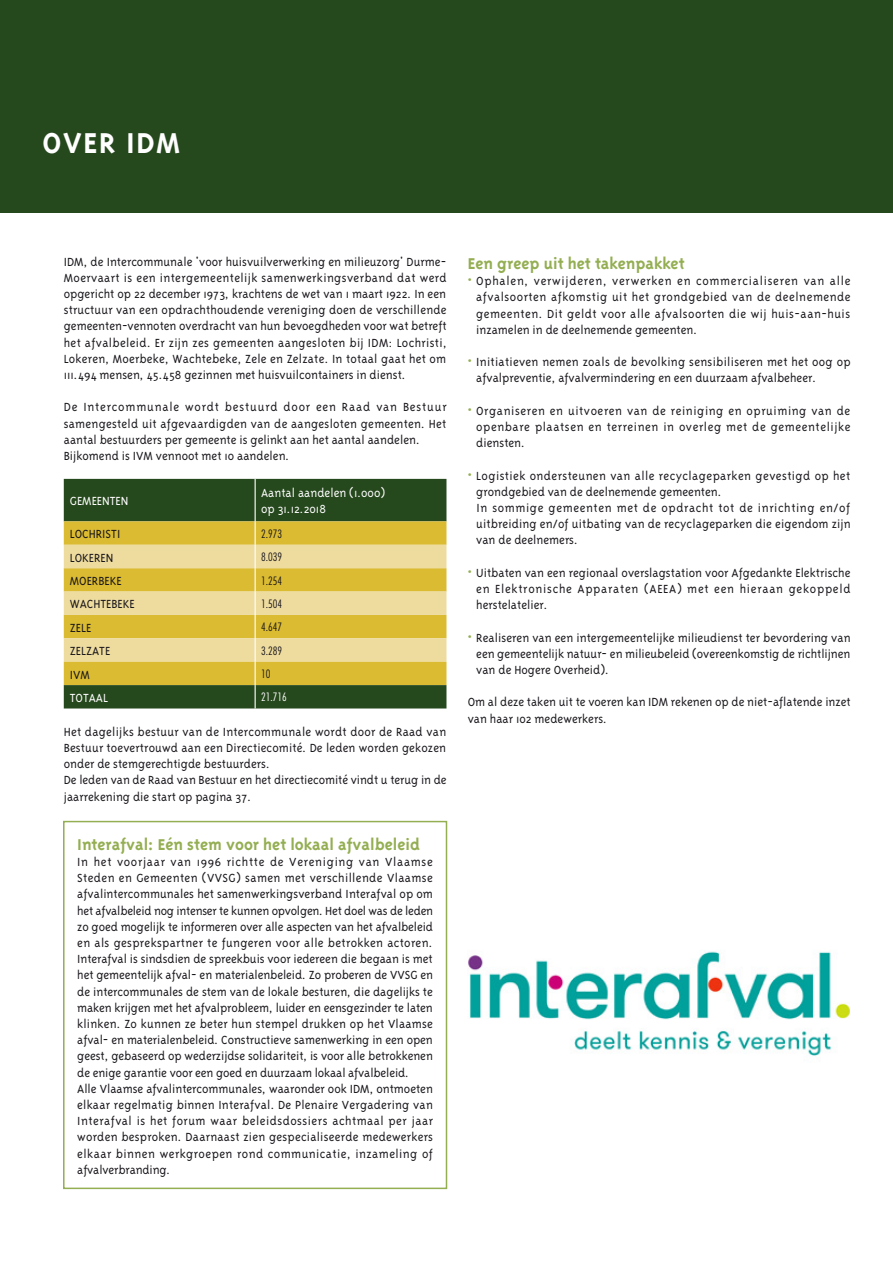
<style>
.page{position:relative;width:893px;height:1263px;background:#fff}
.page>*{position:absolute;margin:0;border:0;box-sizing:border-box;transform-origin:0 0}
.t1{font:700 33px "Triplex";letter-spacing:.05em;color:#fff}
.t2{font:700 18px "Triplex";color:#94ae52}
.t3{font:300 13.5px/16.2px "Triplex";color:#1a171c}
.t4{font:300 13.5px/16.2px "Triplex";color:#fff}
.t5{font:300 condensed 11.25px "Futura Std";color:#1a171c}
.t6{font:300 condensed 11.25px "Futura Std";color:#fff}
.s1{color:#94ae52}
</style>
<div class="page">
<div style="left:0;top:0;width:893px;height:213px;background:#26481d"></div>
<svg style="left:64px;top:479px;width:382px;height:229px;background:#ada54e"></svg>
<div style="left:63px;top:821px;width:384px;height:368px;border:2px solid #94ae52"></div>
<img style="left:468px;top:951px;width:382px;height:105px">
<h1 class="t1" style="left:43px;top:124px;width:138px">OVER IDM</h1>
<p class="t3" style="left:64px;top:253px;width:384px;text-align:justify">IDM, de Intercommunale 'voor huisvuilverwerking en milieuzorg' Durme-Moervaart is een intergemeentelijk samenwerkingsverband dat werd opgericht op 22 december 1973, krachtens de wet van 1 maart 1922. In een structuur van een opdrachthoudende vereniging doen de verschillende gemeenten-vennoten overdracht van hun bevoegdheden voor wat betreft het afvalbeleid. Er zijn zes gemeenten aangesloten bij IDM: Lochristi, Lokeren, Moerbeke, Wachtebeke, Zele en Zelzate. In totaal gaat het om 111.494 mensen, 45.458 gezinnen met huisvuilcontainers in dienst.</p>
<p class="t3" style="left:64px;top:399px;width:384px">De Intercommunale wordt bestuurd door een Raad van Bestuur samengesteld uit afgevaardigden van de aangesloten gemeenten. Het aantal bestuurders per gemeente is gelinkt aan het aantal aandelen.<br>Bijkomend is IVM vennoot met 10 aandelen.</p>
<p class="t4" style="left:70px;top:493px;width:60px">GEMEENTEN</p>
<p class="t4" style="left:261px;top:485px;width:126px">Aantal aandelen (1.000) op 31.12.2018</p>
<p class="t3" style="left:70px;top:526px;width:52px">LOCHRISTI</p>
<p class="t5" style="left:261px;top:527px;width:23px">2.973</p>
<p class="t3" style="left:70px;top:549px;width:45px">LOKEREN</p>
<p class="t5" style="left:261px;top:550px;width:23px">8.039</p>
<p class="t3" style="left:70px;top:573px;width:53px">MOERBEKE</p>
<p class="t5" style="left:261px;top:574px;width:23px">1.254</p>
<p class="t3" style="left:70px;top:596px;width:66px">WACHTEBEKE</p>
<p class="t5" style="left:261px;top:597px;width:23px">1.504</p>
<p class="t3" style="left:70px;top:619px;width:23px">ZELE</p>
<p class="t5" style="left:261px;top:620px;width:23px">4.647</p>
<p class="t3" style="left:70px;top:643px;width:42px">ZELZATE</p>
<p class="t5" style="left:261px;top:644px;width:23px">3.289</p>
<p class="t3" style="left:70px;top:666px;width:22px">IVM</p>
<p class="t5" style="left:261px;top:667px;width:11px">10</p>
<p class="t4" style="left:70px;top:690px;width:40px">TOTAAL</p>
<p class="t6" style="left:261px;top:691px;width:27px">21.716</p>
<p class="t3" style="left:64px;top:723px;width:384px">Het dagelijks bestuur van de Intercommunale wordt door de Raad van Bestuur toevertrouwd aan een Directiecomité. De leden worden gekozen onder de stemgerechtigde bestuurders.<br>De leden van de Raad van Bestuur en het directiecomité vindt u terug in de jaarrekening die start op pagina 37.</p>
<h2 class="t2" style="left:77px;top:834px;width:344px">Interafval: Eén stem voor het lokaal afvalbeleid</h2>
<p class="t3" style="left:77px;top:854px;width:357px">In het voorjaar van 1996 richtte de Vereniging van Vlaamse Steden en Gemeenten (VVSG) samen met verschillende Vlaamse afvalintercommunales het samenwerkingsverband Interafval op om het afvalbeleid nog intenser te kunnen opvolgen. Het doel was de leden zo goed mogelijk te informeren over alle aspecten van het afvalbeleid en als gesprekspartner te fungeren voor alle betrokken actoren.<br>Interafval is sindsdien de spreekbuis voor iedereen die begaan is met het gemeentelijk afval- en materialenbeleid. Zo proberen de VVSG en de intercommunales de stem van de lokale besturen, die dagelijks te maken krijgen met het afvalprobleem, luider en eensgezinder te laten klinken. Zo kunnen ze beter hun stempel drukken op het Vlaamse afval- en materialenbeleid. Constructieve samenwerking in een open geest, gebaseerd op wederzijdse solidariteit, is voor alle betrokkenen de enige garantie voor een goed en duurzaam lokaal afvalbeleid.<br>Alle Vlaamse afvalintercommunales, waaronder ook IDM, ontmoeten elkaar regelmatig binnen Interafval. De Plenaire Vergadering van Interafval is het forum waar beleidsdossiers achtmaal per jaar worden besproken. Daarnaast zien gespecialiseerde medewerkers elkaar binnen werkgroepen rond communicatie, inzameling of afvalverbranding.</p>
<h2 class="t2" style="left:468px;top:253px;width:218px">Een greep uit het takenpakket</h2>
<p class="t3" style="left:476px;top:273px;width:376px;text-align:justify;text-indent:-9px"><span class="s1">•</span> Ophalen, verwijderen, verwerken en commercialiseren van alle afvalsoorten afkomstig uit het grondgebied van de deelnemende gemeenten. Dit geldt voor alle afvalsoorten die wij huis-aan-huis inzamelen in de deelnemende gemeenten.</p>
<p class="t3" style="left:476px;top:354px;width:376px;text-indent:-9px"><span class="s1">•</span> Initiatieven nemen zoals de bevolking sensibiliseren met het oog op afvalpreventie, afvalvermindering en een duurzaam afvalbeheer.</p>
<p class="t3" style="left:476px;top:402px;width:376px;text-align:justify;text-indent:-9px"><span class="s1">•</span> Organiseren en uitvoeren van de reiniging en opruiming van de openbare plaatsen en terreinen in overleg met de gemeentelijke diensten.</p>
<p class="t3" style="left:476px;top:467px;width:376px;text-indent:-9px"><span class="s1">•</span> Logistiek ondersteunen van alle recyclageparken gevestigd op het grondgebied van de deelnemende gemeenten.<br>In sommige gemeenten met de opdracht tot de inrichting en/of uitbreiding en/of uitbating van de recyclageparken die eigendom zijn van de deelnemers.</p>
<p class="t3" style="left:476px;top:564px;width:376px;text-align:justify;text-indent:-9px"><span class="s1">•</span> Uitbaten van een regionaal overslagstation voor Afgedankte Elektrische en Elektronische Apparaten (AEEA) met een hieraan gekoppeld herstelatelier.</p>
<p class="t3" style="left:476px;top:629px;width:376px;text-align:justify;text-indent:-9px"><span class="s1">•</span> Realiseren van een intergemeentelijke milieudienst ter bevordering van een gemeentelijk natuur- en milieubeleid (overeenkomstig de richtlijnen van de Hogere Overheid).</p>
<p class="t3" style="left:468px;top:694px;width:384px">Om al deze taken uit te voeren kan IDM rekenen op de niet-aflatende inzet van haar 102 medewerkers.</p>
</div>
